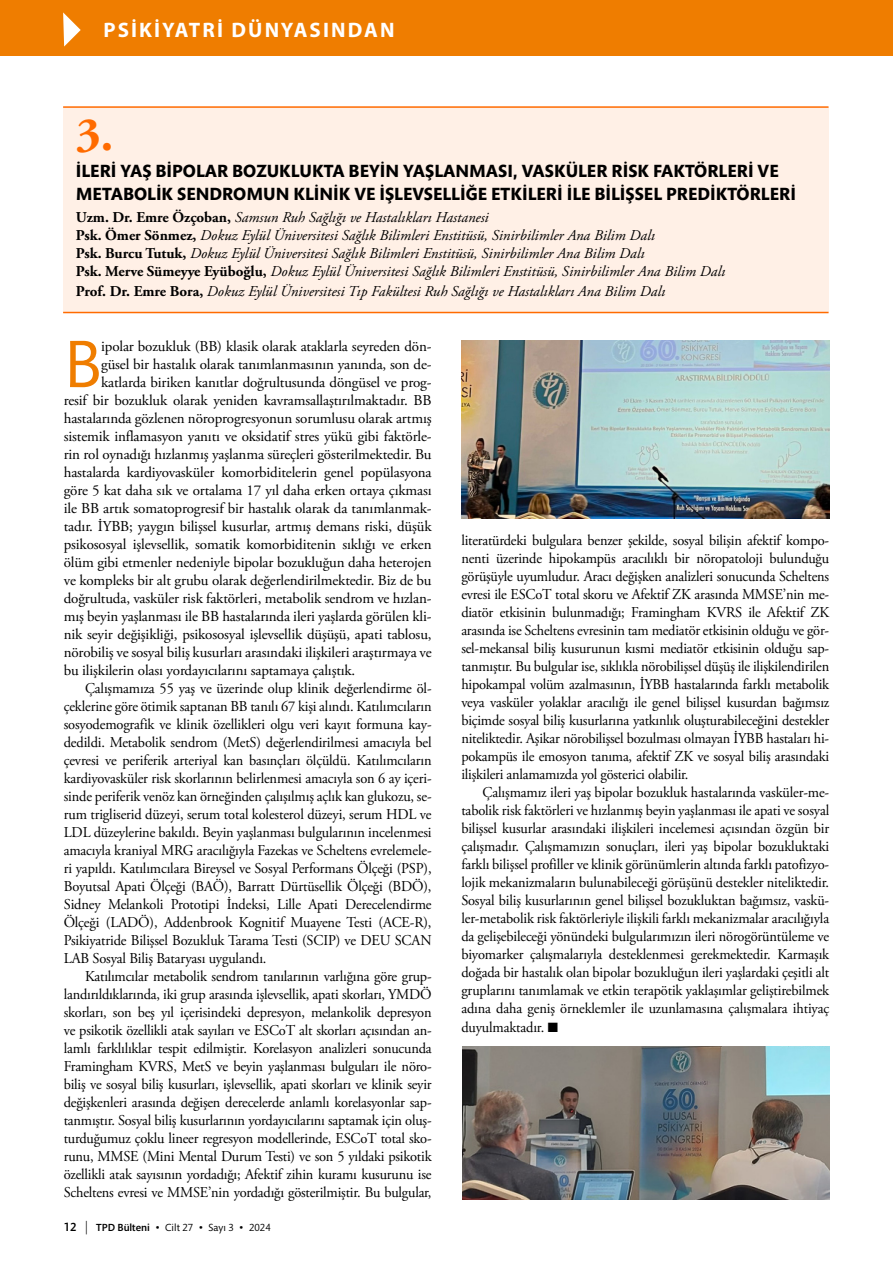
<style>
.page{position:relative;width:893px;height:1263px;background:#fff}
.page>*{position:absolute;margin:0;border:0;box-sizing:border-box;transform-origin:0 0}
.t1{font:68.25px "Mundo Sans Std";color:#ef7d00}
.t2{font:700 48px "Adobe Garamond Pro";color:#ff6b00}
.t3{font:italic 600 21px "Myriad Pro";letter-spacing:.01em;color:#fff}
.t4{font:700 21px "Myriad Pro";letter-spacing:.1em;color:#fff}
.t5{font:700 18px/22.5px "Mundo Sans Std";color:#000}
.t6{font:15px/18px "Adobe Garamond Pro";letter-spacing:-.01em;color:#000;text-align:justify;scale:.96 1}
.t7{font:15px "Adobe Garamond Pro";letter-spacing:-.01em;color:#000}
.t8{font:italic 15px/18px "Adobe Garamond Pro";color:#000}
.t9{font:10.5px "Mundo Sans Std";color:#000}
.s1{font-weight:700;font-style:normal}
.s2{font-weight:500;font-size:12px}
.s3{font-family:"Copperplate";font-weight:300;font-size:13.5px}
.s4{font-weight:500}
.s5{font-size:13.5px}
</style>
<div class="page">
<div style="left:0;top:0;width:893px;height:55px;background:#ef7d00"></div>
<svg style="left:63px;top:12px;width:18px;height:35px"></svg>
<div style="left:63px;top:107px;width:765px;height:205px;background:#fff0e6"></div>
<hr style="left:63px;top:106px;width:765px;height:2px;background:#ff6b00">
<hr style="left:63px;top:312px;width:765px;height:1px;background:#ff6b00">
<img style="left:461px;top:340px;width:368px;height:178px">
<img style="left:462px;top:1046px;width:367px;height:153px">
<h3 class="t4" style="left:103px;top:16px;width:292px">PSİKİYATRİ DÜNYASINDAN</h3>
<h3 class="t3" style="left:204px;top:17px;width:219px">İklim Krizi ve Ruh Sağlığı</h3>
<h3 class="t4" style="left:95px;top:16px;width:96px">DOSYA |</h3>
<h3 class="t3" style="left:210px;top:17px;width:186px">ş Yerinde Ruh Sağlığı</h3>
<h2 class="t2" style="left:76px;top:107px;width:39px">3.</h2>
<p class="t5" style="left:76px;top:160px;width:722px">İLERİ YAŞ BİPOLAR BOZUKLUKTA BEYİN YAŞLANMASI, VASKÜLER RİSK FAKTÖRLERİ VE<br>METABOLİK SENDROMUN KLİNİK VE İŞLEVSELLİĞE ETKİLERİ İLE BİLİŞSEL PREDİKTÖRLERİ</p>
<p class="t8" style="left:76px;top:209px;width:651px"><span class="s1">Uzm. Dr. Emre Özçoban,</span> Samsun Ruh Sağlığı ve Hastalıkları Hastanesi<br><span class="s1">Psk. Ömer Sönmez,</span> Dokuz Eylül Üniversitesi Sağlık Bilimleri Enstitüsü, Sinirbilimler Ana Bilim Dalı<br><span class="s1">Psk. Burcu Tutuk,</span> Dokuz Eylül Üniversitesi Sağlık Bilimleri Enstitüsü, Sinirbilimler Ana Bilim Dalı<br><span class="s1">Psk. Merve Sümeyye Eyüboğlu,</span> Dokuz Eylül Üniversitesi Sağlık Bilimleri Enstitüsü, Sinirbilimler Ana Bilim Dalı</p>
<p class="t8" style="left:76px;top:282px;width:591px"><span class="s1">Prof. Dr. Emre Bora,</span> Dokuz Eylül Üniversitesi Tıp Fakültesi Ruh Sağlığı ve Hastalıkları Ana Bilim Dalı</p>
<h1 class="t1" style="left:64px;top:328px;width:40px">B</h1>
<p class="t7" style="left:101px;top:337px;width:332px">ipolar bozukluk (BB) klasik olarak ataklarla seyreden dön-</p>
<p class="t7" style="left:101px;top:355px;width:332px">güsel bir hastalık olarak tanımlanmasının yanında, son de-</p>
<p class="t7" style="left:101px;top:373px;width:332px">katlarda biriken kanıtlar doğrultusunda döngüsel ve prog-</p>
<p class="t7" style="left:64px;top:391px;width:369px">resif bir bozukluk olarak yeniden kavramsallaştırılmaktadır. BB</p>
<p class="t7" style="left:64px;top:409px;width:369px">hastalarında gözlenen nöroprogresyonun sorumlusu olarak artmış</p>
<p class="t7" style="left:64px;top:427px;width:369px">sistemik inflamasyon yanıtı ve oksidatif stres yükü gibi faktörle-</p>
<p class="t7" style="left:64px;top:445px;width:369px">rin rol oynadığı hızlanmış yaşlanma süreçleri gösterilmektedir. Bu</p>
<p class="t7" style="left:64px;top:463px;width:369px">hastalarda kardiyovasküler komorbiditelerin genel popülasyona</p>
<p class="t7" style="left:64px;top:481px;width:369px">göre 5 kat daha sık ve ortalama 17 yıl daha erken ortaya çıkması</p>
<p class="t7" style="left:64px;top:499px;width:369px">ile BB artık somatoprogresif bir hastalık olarak da tanımlanmak-</p>
<p class="t7" style="left:64px;top:517px;width:369px">tadır. İYBB; yaygın bilişsel kusurlar, artmış demans riski, düşük</p>
<p class="t7" style="left:64px;top:535px;width:369px">psikososyal işlevsellik, somatik komorbiditenin sıklığı ve erken</p>
<p class="t7" style="left:64px;top:553px;width:369px">ölüm gibi etmenler nedeniyle bipolar bozukluğun daha heterojen</p>
<p class="t7" style="left:64px;top:571px;width:369px">ve kompleks bir alt grubu olarak değerlendirilmektedir. Biz de bu</p>
<p class="t7" style="left:64px;top:589px;width:369px">doğrultuda, vasküler risk faktörleri, metabolik sendrom ve hızlan-</p>
<p class="t7" style="left:64px;top:607px;width:369px">mış beyin yaşlanması ile BB hastalarında ileri yaşlarda görülen kli-</p>
<p class="t7" style="left:64px;top:625px;width:369px">nik seyir değişikliği, psikososyal işlevsellik düşüşü, apati tablosu,</p>
<p class="t7" style="left:64px;top:643px;width:369px">nörobiliş ve sosyal biliş kusurları arasındaki ilişkileri araştırmaya ve</p>
<p class="t7" style="left:64px;top:661px;width:293px">bu ilişkilerin olası yordayıcılarını saptamaya çalıştık.</p>
<p class="t6" style="left:85px;top:680px;width:362px">Çalışmamıza 55 yaş ve üzerinde olup klinik değerlendirme öl-</p>
<p class="t6" style="left:64px;top:698px;width:385px">çeklerine göre ötimik saptanan BB tanılı 67 kişi alındı. Katılımcıların</p>
<p class="t6" style="left:64px;top:716px;width:385px">sosyodemografik ve klinik özellikleri olgu veri kayıt formuna kay-</p>
<p class="t6" style="left:64px;top:734px;width:385px">dedildi. Metabolik sendrom (MetS) değerlendirilmesi amacıyla bel</p>
<p class="t6" style="left:64px;top:752px;width:385px">çevresi ve periferik arteriyal kan basınçları ölçüldü. Katılımcıların</p>
<p class="t6" style="left:64px;top:770px;width:385px">kardiyovasküler risk skorlarının belirlenmesi amacıyla son 6 ay içeri-</p>
<p class="t6" style="left:64px;top:788px;width:385px">sinde periferik venöz kan örneğinden çalışılmış açlık kan glukozu, se-</p>
<p class="t6" style="left:64px;top:806px;width:385px">rum trigliserid düzeyi, serum total kolesterol düzeyi, serum HDL ve</p>
<p class="t6" style="left:64px;top:824px;width:385px">LDL düzeylerine bakıldı. Beyin yaşlanması bulgularının incelenmesi</p>
<p class="t6" style="left:64px;top:842px;width:385px">amacıyla kraniyal MRG aracılığıyla Fazekas ve Scheltens evrelemele-</p>
<p class="t6" style="left:64px;top:860px;width:385px">ri yapıldı. Katılımcılara Bireysel ve Sosyal Performans Ölçeği (PSP),</p>
<p class="t6" style="left:64px;top:878px;width:385px">Boyutsal Apati Ölçeği (BAÖ), Barratt Dürtüsellik Ölçeği (BDÖ),</p>
<p class="t6" style="left:64px;top:896px;width:385px">Sidney Melankoli Prototipi İndeksi, Lille Apati Derecelendirme</p>
<p class="t6" style="left:64px;top:914px;width:385px">Ölçeği (LADÖ), Addenbrook Kognitif Muayene Testi (ACE-R),</p>
<p class="t6" style="left:64px;top:932px;width:385px">Psikiyatride Bilişsel Bozukluk Tarama Testi (SCIP) ve DEU SCAN</p>
<p class="t6" style="left:64px;top:950px;width:213px">LAB Sosyal Biliş Bataryası uygulandı.</p>
<p class="t6" style="left:85px;top:968px;width:362px">Katılımcılar metabolik sendrom tanılarının varlığına göre grup-</p>
<p class="t6" style="left:64px;top:986px;width:385px">landırıldıklarında, iki grup arasında işlevsellik, apati skorları, YMDÖ</p>
<p class="t6" style="left:64px;top:1004px;width:385px">skorları, son beş yıl içerisindeki depresyon, melankolik depresyon</p>
<p class="t6" style="left:64px;top:1022px;width:385px">ve psikotik özellikli atak sayıları ve ESCoT alt skorları açısından an-</p>
<p class="t6" style="left:64px;top:1040px;width:385px">lamlı farklılıklar tespit edilmiştir. Korelasyon analizleri sonucunda</p>
<p class="t6" style="left:64px;top:1058px;width:385px">Framingham KVRS, MetS ve beyin yaşlanması bulguları ile nöro-</p>
<p class="t6" style="left:64px;top:1076px;width:385px">biliş ve sosyal biliş kusurları, işlevsellik, apati skorları ve klinik seyir</p>
<p class="t6" style="left:64px;top:1094px;width:385px">değişkenleri arasında değişen derecelerde anlamlı korelasyonlar sap-</p>
<p class="t6" style="left:64px;top:1112px;width:385px">tanmıştır. Sosyal biliş kusurlarının yordayıcılarını saptamak için oluş-</p>
<p class="t6" style="left:64px;top:1130px;width:385px">turduğumuz çoklu lineer regresyon modellerinde, ESCoT total sko-</p>
<p class="t6" style="left:64px;top:1148px;width:385px">runu, MMSE (Mini Mental Durum Testi) ve son 5 yıldaki psikotik</p>
<p class="t6" style="left:64px;top:1166px;width:385px">özellikli atak sayısının yordadığı; Afektif zihin kuramı kusurunu ise</p>
<p class="t6" style="left:64px;top:1184px;width:385px">Scheltens evresi ve MMSE’nin yordadığı gösterilmiştir. Bu bulgular,</p>
<p class="t9" style="left:64px;top:1222px;width:208px"><span class="s2">12</span> <span class="s3">|</span> <span class="s4">TPD Bülteni</span> <span class="s5">•</span> Cilt 27 <span class="s5">•</span> Sayı 3 <span class="s5">•</span> 2024</p>
<p class="t6" style="left:461px;top:532px;width:385px">literatürdeki bulgulara benzer şekilde, sosyal bilişin afektif kompo&shy;nenti üzerinde hipokampüs aracılıklı bir nöropatoloji bulunduğu görüşüyle uyumludur. Aracı değişken analizleri sonucunda Scheltens evresi ile ESCoT total skoru ve Afektif ZK arasında MMSE’nin me&shy;diatör etkisinin bulunmadığı; Framingham KVRS ile Afektif ZK arasında ise Scheltens evresinin tam mediatör etkisinin olduğu ve gör&shy;sel-mekansal biliş kusurunun kısmi mediatör etkisinin olduğu sap&shy;tanmıştır. Bu bulgular ise, sıklıkla nörobilişsel düşüş ile ilişkilendirilen hipokampal volüm azalmasının, İYBB hastalarında farklı metabolik veya vasküler yolaklar aracılığı ile genel bilişsel kusurdan bağımsız biçimde sosyal biliş kusurlarına yatkınlık oluşturabileceğini destekler niteliktedir. Aşikar nörobilişsel bozulması olmayan İYBB hastaları hi&shy;pokampüs ile emosyon tanıma, afektif ZK ve sosyal biliş arasındaki ilişkileri anlamamızda yol gösterici olabilir.</p>
<p class="t6" style="left:461px;top:784px;width:385px;text-indent:21px">Çalışmamız ileri yaş bipolar bozukluk hastalarında vasküler-me&shy;tabolik risk faktörleri ve hızlanmış beyin yaşlanması ile apati ve sosyal bilişsel kusurlar arasındaki ilişkileri incelemesi açısından özgün bir çalışmadır. Çalışmamızın sonuçları, ileri yaş bipolar bozukluktaki farklı bilişsel profiller ve klinik görünümlerin altında farklı patofizyo&shy;lojik mekanizmaların bulunabileceği görüşünü destekler niteliktedir.<br>Sosyal biliş kusurlarının genel bilişsel bozukluktan bağımsız, vaskü&shy;ler-metabolik risk faktörleriyle ilişkili farklı mekanizmalar aracılığıyla da gelişebileceği yönündeki bulgularımızın ileri nörogörüntüleme ve biyomarker çalışmalarıyla desteklenmesi gerekmektedir. Karmaşık doğada bir hastalık olan bipolar bozukluğun ileri yaşlardaki çeşitli alt gruplarını tanımlamak ve etkin terapötik yaklaşımlar geliştirebilmek adına daha geniş örneklemler ile uzunlamasına çalışmalara ihtiyaç duyulmaktadır. ■</p>
</div>
